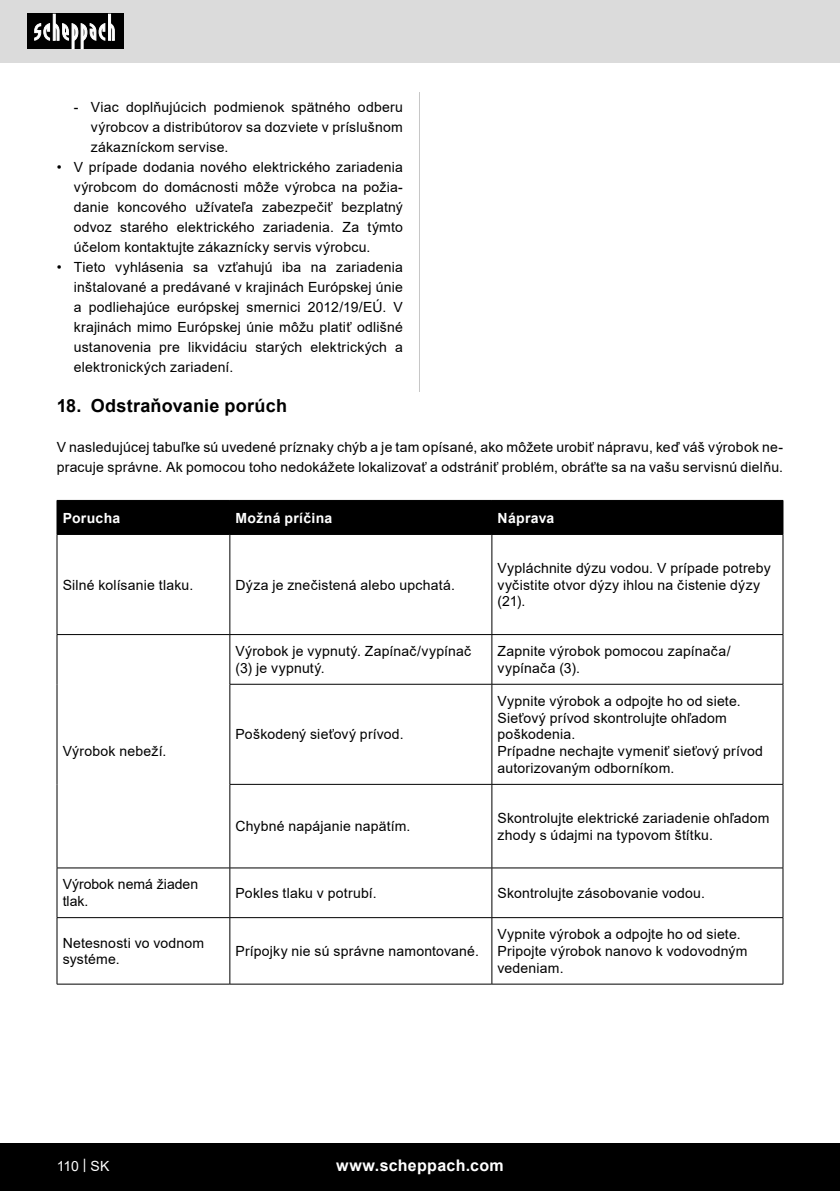
<style>
.page{position:relative;width:840px;height:1191px;background:#fff}
.page>*{position:absolute;margin:0;border:0;box-sizing:border-box;transform-origin:0 0}
.t1{font:700 18px "Arial";letter-spacing:.015em;color:#000}
.t2{font:700 16px "Arial";letter-spacing:.02em;color:#fff}
.t3{font:14px/20px "Arial";letter-spacing:.015em;color:#000}
.t4{font:700 14px "Arial";letter-spacing:.025em;color:#fff}
.t5{font:14px "Arial";color:#fff}
</style>
<div class="page">
<div style="left:0;top:0;width:839px;height:63px;background:#dbdbdb"></div>
<div style="left:0;top:1143px;width:839px;height:48px;background:#000"></div>
<div style="left:27px;top:14px;width:96px;height:35px;background:#000"></div>
<svg style="left:34px;top:14px;width:81px;height:35px"></svg>
<hr style="left:419px;top:92px;width:1px;height:1020px;background:#c7c7c7">
<div style="left:58px;top:501px;width:724px;height:33px;background:#000"></div>
<svg style="left:58px;top:535px;width:724px;height:448px"></svg>
<hr style="left:57px;top:500px;width:173px;height:1px;background:#000">
<hr style="left:57px;top:501px;width:1px;height:33px;background:#000">
<hr style="left:230px;top:500px;width:261px;height:1px;background:#000">
<hr style="left:229px;top:501px;width:1px;height:33px;background:#000">
<hr style="left:491px;top:500px;width:291px;height:1px;background:#000">
<hr style="left:491px;top:501px;width:1px;height:33px;background:#000">
<hr style="left:782px;top:501px;width:1px;height:33px;background:#000">
<hr style="left:57px;top:534px;width:173px;height:1px;background:#000">
<hr style="left:57px;top:535px;width:1px;height:99px;background:#000">
<hr style="left:230px;top:534px;width:261px;height:1px;background:#000">
<hr style="left:229px;top:535px;width:1px;height:99px;background:#000">
<hr style="left:491px;top:534px;width:291px;height:1px;background:#000">
<hr style="left:491px;top:535px;width:1px;height:99px;background:#000">
<hr style="left:782px;top:535px;width:1px;height:99px;background:#000">
<hr style="left:57px;top:634px;width:173px;height:1px;background:#000">
<hr style="left:57px;top:635px;width:1px;height:49px;background:#000">
<hr style="left:230px;top:634px;width:261px;height:1px;background:#000">
<hr style="left:229px;top:635px;width:1px;height:49px;background:#000">
<hr style="left:491px;top:634px;width:291px;height:1px;background:#000">
<hr style="left:491px;top:635px;width:1px;height:49px;background:#000">
<hr style="left:782px;top:635px;width:1px;height:49px;background:#000">
<hr style="left:57px;top:684px;width:1px;height:100px;background:#000">
<hr style="left:229px;top:684px;width:262px;height:1px;background:#000">
<hr style="left:229px;top:684px;width:1px;height:100px;background:#000">
<hr style="left:491px;top:684px;width:291px;height:1px;background:#000">
<hr style="left:491px;top:684px;width:1px;height:100px;background:#000">
<hr style="left:782px;top:684px;width:1px;height:100px;background:#000">
<hr style="left:57px;top:784px;width:1px;height:83px;background:#000">
<hr style="left:229px;top:784px;width:262px;height:1px;background:#000">
<hr style="left:229px;top:784px;width:1px;height:83px;background:#000">
<hr style="left:491px;top:784px;width:291px;height:1px;background:#000">
<hr style="left:491px;top:784px;width:1px;height:83px;background:#000">
<hr style="left:782px;top:784px;width:1px;height:83px;background:#000">
<hr style="left:57px;top:867px;width:173px;height:1px;background:#000">
<hr style="left:57px;top:868px;width:1px;height:49px;background:#000">
<hr style="left:230px;top:867px;width:261px;height:1px;background:#000">
<hr style="left:229px;top:868px;width:1px;height:49px;background:#000">
<hr style="left:491px;top:867px;width:291px;height:1px;background:#000">
<hr style="left:491px;top:868px;width:1px;height:49px;background:#000">
<hr style="left:782px;top:868px;width:1px;height:49px;background:#000">
<hr style="left:57px;top:917px;width:173px;height:1px;background:#000">
<hr style="left:57px;top:918px;width:1px;height:66px;background:#000">
<hr style="left:230px;top:917px;width:261px;height:1px;background:#000">
<hr style="left:229px;top:918px;width:1px;height:66px;background:#000">
<hr style="left:491px;top:917px;width:291px;height:1px;background:#000">
<hr style="left:491px;top:918px;width:1px;height:66px;background:#000">
<hr style="left:782px;top:918px;width:1px;height:66px;background:#000">
<hr style="left:57px;top:983px;width:173px;height:1px;background:#000">
<hr style="left:230px;top:983px;width:261px;height:1px;background:#000">
<hr style="left:491px;top:983px;width:291px;height:1px;background:#000">
<p class="t3" style="left:91px;top:97px;width:313px;text-align:justify;text-indent:-17px">- Viac doplňujúcich podmienok spätného odberu výrobcov a distribútorov sa dozviete v príslušnom zákazníckom servise.</p>
<p class="t3" style="left:74px;top:157px;width:330px;text-align:justify;text-indent:-17px">• V prípade dodania nového elektrického zariadenia výrobcom do domácnosti môže výrobca na požia&shy;danie koncového užívateľa zabezpečiť bezplatný odvoz starého elektrického zariadenia. Za týmto účelom kontaktujte zákaznícky servis výrobcu.</p>
<p class="t3" style="left:74px;top:257px;width:330px;text-align:justify;text-indent:-17px">• Tieto vyhlásenia sa vzťahujú iba na zariadenia inštalované a predávané v krajinách Európskej únie a podliehajúce európskej smernici 2012/19/EÚ. V krajinách mimo Európskej únie môžu platiť odlišné ustanovenia pre likvidáciu starých elektrických a elektronických zariadení.</p>
<p class="t1" style="left:57px;top:393px;width:232px">18. Odstraňovanie porúch</p>
<p class="t3" style="left:57px;top:437px;width:727px">V nasledujúcej tabuľke sú uvedené príznaky chýb a je tam opísané, ako môžete urobiť nápravu, keď váš výrobok ne&shy;pracuje správne. Ak pomocou toho nedokážete lokalizovať a odstrániť problém, obráťte sa na vašu servisnú dielňu.</p>
<p class="t4" style="left:63px;top:508px;width:59px">Porucha</p>
<p class="t4" style="left:235px;top:508px;width:98px">Možná príčina</p>
<p class="t4" style="left:497px;top:508px;width:58px">Náprava</p>
<p class="t3" style="left:63px;top:574px;width:132px">Silné kolísanie tlaku.</p>
<p class="t3" style="left:235px;top:574px;width:221px">Dýza je znečistená alebo upchatá.</p>
<p class="t3" style="left:497px;top:559px;width:274px;line-height:16.8px">Vypláchnite dýzu vodou. V prípade potreby vyčistite otvor dýzy ihlou na čistenie dýzy (21).</p>
<p class="t3" style="left:63px;top:741px;width:105px">Výrobok nebeží.</p>
<p class="t3" style="left:235px;top:642px;width:237px;line-height:16.8px">Výrobok je vypnutý. Zapínač/vypínač (3) je vypnutý.</p>
<p class="t3" style="left:497px;top:642px;width:234px;line-height:16.8px">Zapnite výrobok pomocou zapínača/ vypínača (3).</p>
<p class="t3" style="left:235px;top:724px;width:170px">Poškodený sieťový prívod.</p>
<p class="t3" style="left:497px;top:692px;width:244px;line-height:16.8px">Vypnite výrobok a odpojte ho od siete.<br>Sieťový prívod skontrolujte ohľadom poškodenia.</p>
<p class="t3" style="left:497px;top:743px;width:267px;line-height:16.8px">Prípadne nechajte vymeniť sieťový prívod autorizovaným odborníkom.</p>
<p class="t3" style="left:235px;top:816px;width:176px">Chybné napájanie napätím.</p>
<p class="t3" style="left:497px;top:809px;width:273px;line-height:16.8px">Skontrolujte elektrické zariadenie ohľadom zhody s údajmi na typovom štítku.</p>
<p class="t3" style="left:63px;top:876px;width:137px;line-height:16.8px">Výrobok nemá žiaden tlak.</p>
<p class="t3" style="left:235px;top:883px;width:142px">Pokles tlaku v potrubí.</p>
<p class="t3" style="left:497px;top:883px;width:209px">Skontrolujte zásobovanie vodou.</p>
<p class="t3" style="left:63px;top:934px;width:143px;line-height:16.8px">Netesnosti vo vodnom systéme.</p>
<p class="t3" style="left:235px;top:941px;width:245px">Prípojky nie sú správne namontované.</p>
<p class="t3" style="left:497px;top:925px;width:251px;line-height:16.8px">Vypnite výrobok a odpojte ho od siete.<br>Pripojte výrobok nanovo k vodovodným vedeniam.</p>
<p class="t5" style="left:57px;top:1156px;width:54px">110 | SK</p>
<p class="t2" style="left:336px;top:1154px;width:169px">www.scheppach.com</p>
</div>
